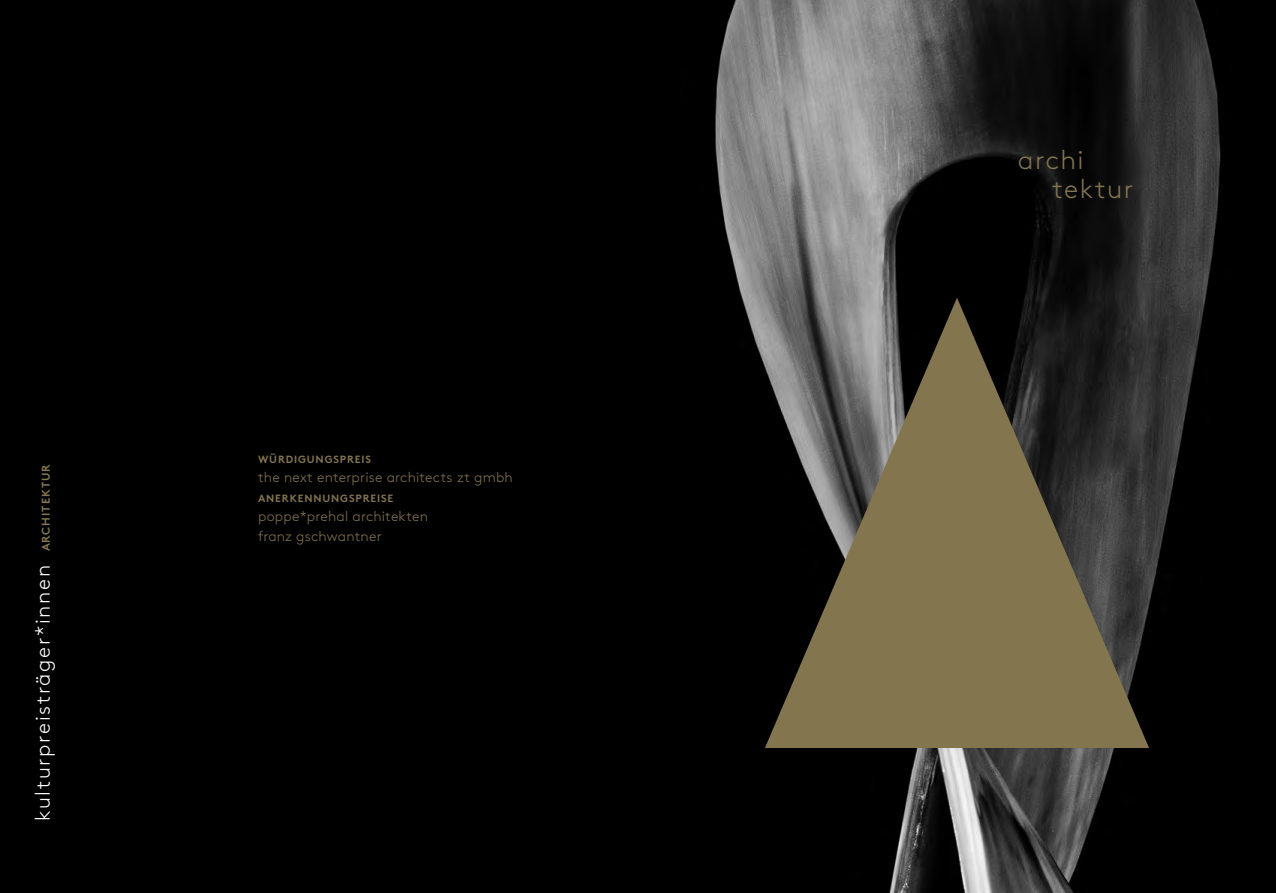
<style>
.page{position:relative;width:1276px;height:893px;background:#fff}
.page>*{position:absolute;margin:0;border:0;box-sizing:border-box;transform-origin:0 0}
.t1{font:300 27px/28.5px "Brown";letter-spacing:.05em;color:#83754e}
.t2{font:300 21px "Brown";letter-spacing:.08em;color:#fff}
.t3{font:300 14.25px/19.5px "Brown";letter-spacing:.015em;color:#83754e}
.t4{font:700 10.5px "Brown";letter-spacing:.08em;color:#83754e}
.s1{font-weight:700;font-size:11.25px;color:#83754e}
</style>
<div class="page">
<img style="left:0;top:0;width:1276px;height:893px">
<svg style="left:765px;top:298px;width:384px;height:450px;background:#5c5541"></svg>
<h2 class="t2" style="left:27px;top:821px;width:358px;rotate:-90deg">kulturpreisträger*innen <span class="s1">ARCHITEKTUR</span></h2>
<p class="t4" style="left:258px;top:451px;width:115px">WÜRDIGUNGSPREIS</p>
<p class="t3" style="left:258px;top:467px;width:256px">the next enterprise architects zt gmbh</p>
<p class="t4" style="left:258px;top:490px;width:137px">ANERKENNUNGSPREISE</p>
<p class="t3" style="left:258px;top:506px;width:171px">poppe*prehal architekten franz gschwantner</p>
<h1 class="t1" style="left:1052px;top:144px;width:82px;text-indent:-35px">archi tektur</h1>
</div>
